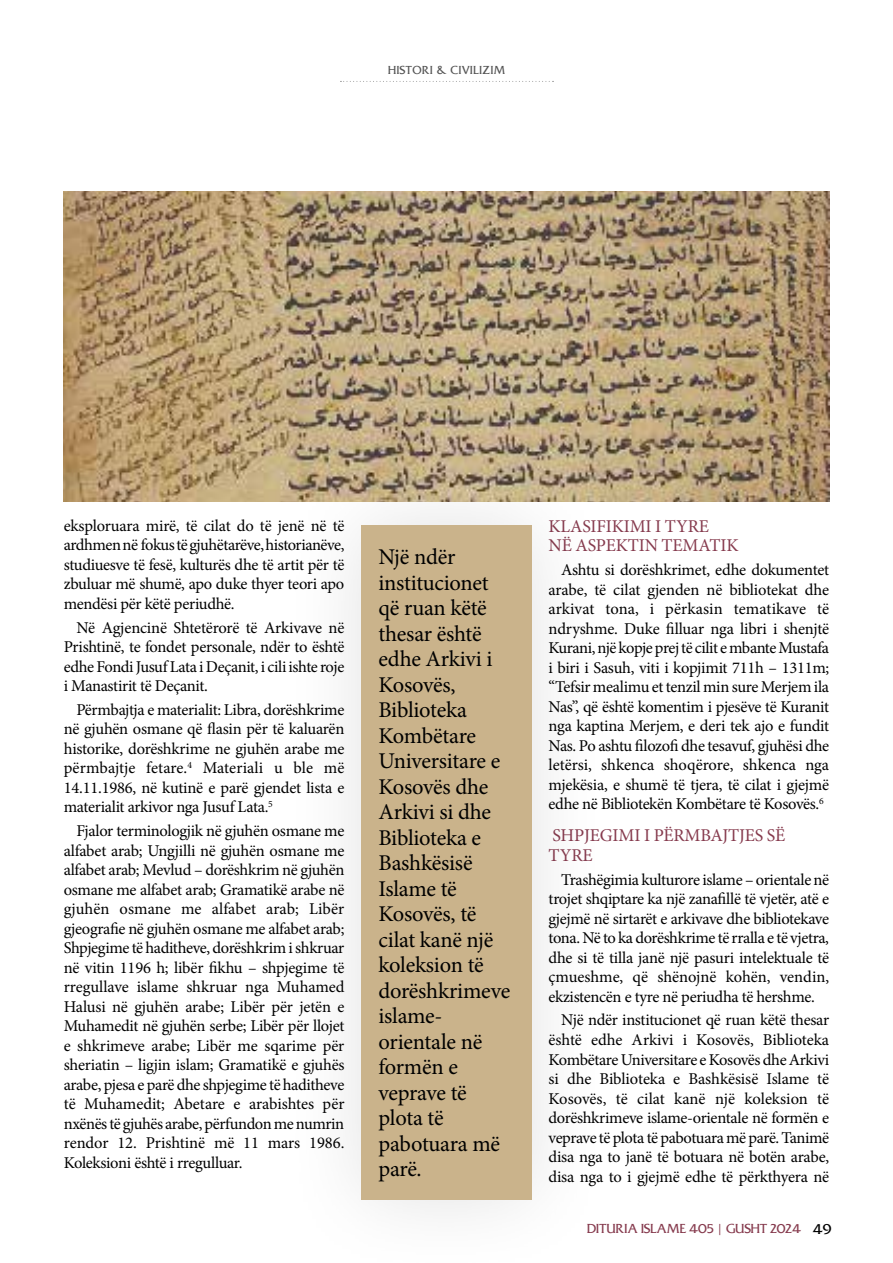
<style>
.page{position:relative;width:893px;height:1263px;background:#fff}
.page>*{position:absolute;margin:0;border:0;box-sizing:border-box;transform-origin:0 0}
.t1{font:22.5px/25.5px "Minion Pro";letter-spacing:-.015em;color:#000}
.t2{font:18px/19.5px "Minion Pro";letter-spacing:-.01em;color:#863b4e}
.t3{font:16.5px/19.5px "Minion Pro";letter-spacing:-.02em;color:#000;text-align:justify}
.t4{font:13.5px "Friz Quadrata No.2 W01";letter-spacing:-.015em;color:#863b4e}
.t5{font:12px "Friz Quadrata No.2 W01";letter-spacing:.02em;color:#545454}
.s1{font-size:15px;color:#000}
</style>
<div class="page">
<svg style="left:340px;top:81px;width:213px;height:1px"></svg>
<div style="left:361px;top:525px;width:170px;height:674px;background:#cab38b"></div>
<img style="left:64px;top:191px;width:765px;height:311px">
<p class="t5" style="left:388px;top:63px;width:119px">HISTORI &amp; CIVILIZIM</p>
<p class="t3" style="left:64px;top:516px;width:282px">eksploruara mirë, të cilat do të jenë në të ardhmen në fokus të gjuhëtarëve, historianëve, studiuesve të fesë, kulturës dhe të artit për të zbuluar më shumë, apo duke thyer teori apo mendësi për këtë periudhë.</p>
<p class="t3" style="left:64px;top:618px;width:282px;text-indent:13px">Në Agjencinë Shtetërorë të Arkivave në Prishtinë, te fondet personale, ndër to është edhe Fondi Jusuf Lata i Deçanit, i cili ishte roje i Manastirit të Deçanit.</p>
<p class="t3" style="left:64px;top:700px;width:282px;text-indent:13px">Përmbajtja e materialit: Libra, dorëshkrime në gjuhën osmane që flasin për të kaluarën historike, dorëshkrime ne gjuhën arabe me përmbajtje fetare.<sup>4</sup> Materiali u ble më 14.11.1986, në kutinë e parë gjendet lista e materialit arkivor nga Jusuf Lata.<sup>5</sup></p>
<p class="t3" style="left:64px;top:821px;width:282px;text-indent:13px">Fjalor terminologjik në gjuhën osmane me alfabet arab; Ungjilli në gjuhën osmane me alfabet arab; Mevlud – dorëshkrim në gjuhën osmane me alfabet arab; Gramatikë arabe në gjuhën osmane me alfabet arab; Libër gjeografie në gjuhën osmane me alfabet arab; Shpjegime të haditheve, dorëshkrim i shkruar në vitin 1196 h; libër fikhu – shpjegime të rregullave islame shkruar nga Muhamed Halusi në gjuhën arabe; Libër për jetën e Muhamedit në gjuhën serbe; Libër për llojet e shkrimeve arabe; Libër me sqarime për sheriatin – ligjin islam; Gramatikë e gjuhës arabe, pjesa e parë dhe shpjegime të haditheve të Muhamedit; Abetare e arabishtes për nxënës të gjuhës arabe, përfundon me numrin rendor 12. Prishtinë më 11 mars 1986.<br>Koleksioni është i rregulluar.</p>
<p class="t1" style="left:378px;top:544px;width:133px">Një ndër institucionet që ruan këtë thesar është edhe Arkivi i<br>Kosovës,<br>Biblioteka<br>Kombëtare<br>Universitare e<br>Kosovës dhe<br>Arkivi si dhe<br>Biblioteka e<br>Bashkësisë<br>Islame të<br>Kosovës, të cilat kanë një koleksion të dorëshkrimeve islame&shy;orientale në formën e veprave të plota të pabotuara më parë.</p>
<p class="t2" style="left:549px;top:516px;width:191px">KLASIFIKIMI I TYRE<br>NË ASPEKTIN TEMATIK</p>
<p class="t3" style="left:549px;top:560px;width:282px;text-indent:13px">Ashtu si dorëshkrimet, edhe dokumentet arabe, të cilat gjenden në bibliotekat dhe arkivat tona, i përkasin tematikave të ndryshme. Duke filluar nga libri i shenjtë Kurani, një kopje prej të cilit e mbante Mustafa i biri i Sasuh, viti i kopjimit 711h – 1311m; “Tefsir mealimu et tenzil min sure Merjem ila Nas”, që është komentim i pjesëve të Kuranit nga kaptina Merjem, e deri tek ajo e fundit Nas. Po ashtu filozofi dhe tesavuf, gjuhësi dhe letërsi, shkenca shoqërore, shkenca nga mjekësia, e shumë të tjera, të cilat i gjejmë edhe në Bibliotekën Kombëtare të Kosovës.<sup>6</sup></p>
<p class="t2" style="left:549px;top:826px;width:238px">SHPJEGIMI I PËRMBAJTJES SË<br>TYRE</p>
<p class="t3" style="left:549px;top:870px;width:282px;text-indent:13px">Trashëgimia kulturore islame – orientale në trojet shqiptare ka një zanafillë të vjetër, atë e gjejmë në sirtarët e arkivave dhe bibliotekave tona. Në to ka dorëshkrime të rralla e të vjetra, dhe si të tilla janë një pasuri intelektuale të çmueshme, që shënojnë kohën, vendin, ekzistencën e tyre në periudha të hershme.</p>
<p class="t3" style="left:549px;top:1010px;width:282px;text-indent:13px">Një ndër institucionet që ruan këtë thesar është edhe Arkivi i Kosovës, Biblioteka Kombëtare Universitare e Kosovës dhe Arkivi si dhe Biblioteka e Bashkësisë Islame të Kosovës, të cilat kanë një koleksion të dorëshkrimeve islame-orientale në formën e veprave të plota të pabotuara më parë. Tanimë disa nga to janë të botuara në botën arabe, disa nga to i gjejmë edhe të përkthyera në</p>
<p class="t4" style="left:587px;top:1221px;width:247px">DITURIA ISLAME 405 | GUSHT 2024 <span class="s1">49</span></p>
</div>
